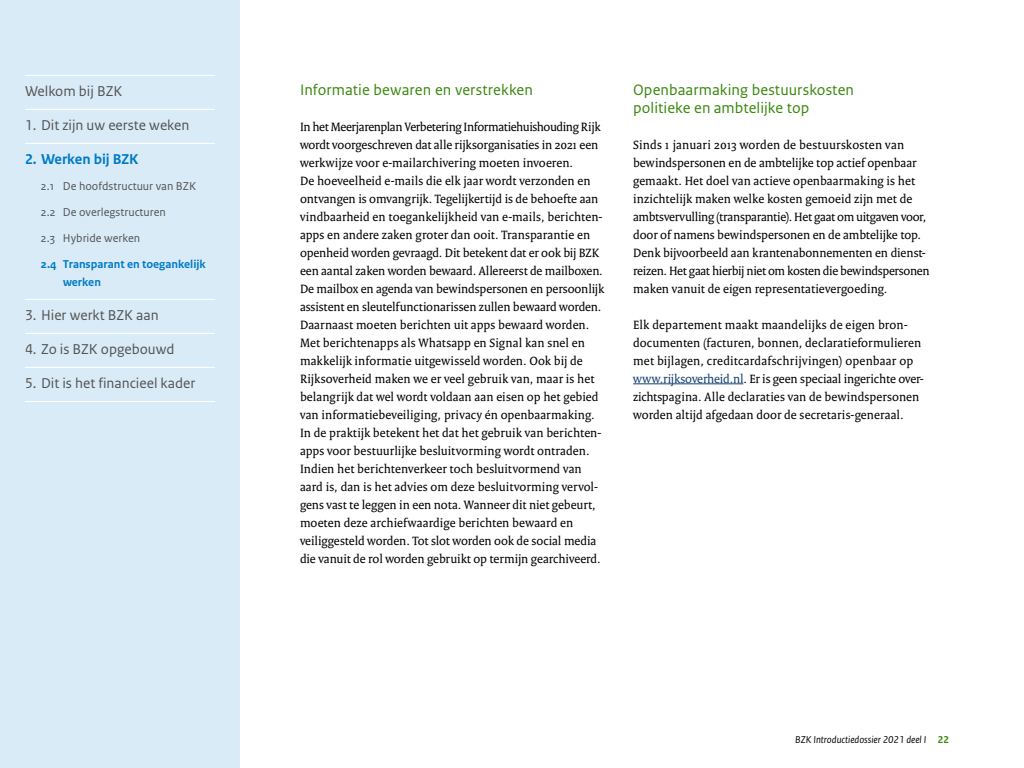
<style>
.page{position:relative;width:1024px;height:768px;background:#fff}
.page>*{position:absolute;margin:0;border:0;box-sizing:border-box;transform-origin:0 0}
.Tussenkop_1{font:16px/18px "Rijksoverheid Sans Text";letter-spacing:.005em;color:#39870c}
.t1{font:15px "Rijksoverheid Sans Text";color:#535353}
.t2{font:700 15px "Rijksoverheid Sans Text";color:#007bc7}
.Brood_tekst_Brood_SLC_hyph_10{font:13px/18px "Rijksoverheid Serif";color:#000}
.Brood_tekst_Broodtekst{font:13px/18px "Rijksoverheid Serif";letter-spacing:.005em;color:#000}
.t3{font:12px/26px "Rijksoverheid Sans Text";color:#535353}
.t4{font:700 12px/18px "Rijksoverheid Sans Text";color:#007bc7}
.t5{font:italic 10.5px "Rijksoverheid Sans Text";color:#000}
.s1{color:#154273}
.s2{font-weight:700;font-style:normal;color:#39870c}
</style>
<div class="page">
<hr style="left:633px;top:384px;width:110px;height:1px;background:#154273">
<div style="left:0;top:0;width:240px;height:768px;background:#d9ebf7"></div>
<hr style="left:25px;top:75px;width:190px;height:1px;background:#fff">
<hr style="left:25px;top:109px;width:190px;height:1px;background:#fff">
<hr style="left:25px;top:143px;width:190px;height:1px;background:#fff">
<hr style="left:25px;top:299px;width:190px;height:1px;background:#fff">
<hr style="left:25px;top:333px;width:190px;height:1px;background:#fff">
<hr style="left:25px;top:367px;width:190px;height:1px;background:#fff">
<hr style="left:25px;top:401px;width:190px;height:1px;background:#fff">
<p class="t1" style="left:25px;top:83px;width:99px">Welkom bij BZK</p>
<p class="t1" style="left:25px;top:117px;width:166px">1. Dit zijn uw eerste weken</p>
<p class="t2" style="left:25px;top:151px;width:115px">2. Werken bij BZK</p>
<p class="t3" style="left:41px;top:173px;width:157px">2.1 De hoofdstructuur van BZK<br>2.2 De overlegstructuren<br>2.3 Hybride werken</p>
<p class="t4" style="left:63px;top:255px;width:144px;text-indent:-22px">2.4 Transparant en toegankelijk werken</p>
<p class="t1" style="left:25px;top:307px;width:135px">3. Hier werkt BZK aan</p>
<p class="t1" style="left:25px;top:341px;width:151px">4. Zo is BZK opgebouwd</p>
<p class="t1" style="left:25px;top:375px;width:172px">5. Dit is het financieel kader</p>
<h3 class="Tussenkop_1" style="left:300px;top:81px;width:234px">Informatie bewaren en verstrekken</h3>
<p class="Brood_tekst_Brood_SLC_hyph_10" style="left:300px;top:117px;width:306px">In het Meerjarenplan Verbetering Informatiehuishouding Rijk wordt voorgeschreven dat alle rijksorganisaties in 2021 een werkwijze voor e-mailarchivering moeten invoeren.<br>De hoeveelheid e-mails die elk jaar wordt verzonden en ontvangen is omvangrijk. Tegelijkertijd is de behoefte aan vindbaarheid en toegankelijkheid van e-mails, berichten&shy;apps en andere zaken groter dan ooit. Transparantie en openheid worden gevraagd. Dit betekent dat er ook bij BZK een aantal zaken worden bewaard. Allereerst de mailboxen.<br>De mailbox en agenda van bewindspersonen en persoonlijk assistent en sleutelfunctionarissen zullen bewaard worden.<br>Daarnaast moeten berichten uit apps bewaard worden.<br>Met berichtenapps als Whatsapp en Signal kan snel en makkelijk informatie uitgewisseld worden. Ook bij de Rijksoverheid maken we er veel gebruik van, maar is het belangrijk dat wel wordt voldaan aan eisen op het gebied van informatiebeveiliging, privacy én openbaarmaking.<br>In de praktijk betekent het dat het gebruik van berichten&shy;apps voor bestuurlijke besluitvorming wordt ontraden.<br>Indien het berichtenverkeer toch besluitvormend van aard is, dan is het advies om deze besluitvorming vervol&shy;gens vast te leggen in een nota. Wanneer dit niet gebeurt, moeten deze archiefwaardige berichten bewaard en veiliggesteld worden. Tot slot worden ook de social media die vanuit de rol worden gebruikt op termijn gearchiveerd.</p>
<h3 class="Tussenkop_1" style="left:633px;top:81px;width:222px">Openbaarmaking bestuurskosten politieke en ambtelijke top</h3>
<p class="Brood_tekst_Broodtekst" style="left:633px;top:135px;width:298px">Sinds 1 januari 2013 worden de bestuurskosten van bewindspersonen en de ambtelijke top actief openbaar gemaakt. Het doel van actieve openbaarmaking is het inzichtelijk maken welke kosten gemoeid zijn met de ambtsvervulling (transparantie). Het gaat om uitgaven voor, door of namens bewindspersonen en de ambtelijke top.<br>Denk bijvoorbeeld aan krantenabonnementen en dienst&shy;reizen. Het gaat hierbij niet om kosten die bewindspersonen maken vanuit de eigen representatievergoeding.</p>
<p class="Brood_tekst_Broodtekst" style="left:633px;top:315px;width:292px">Elk departement maakt maandelijks de eigen bron&shy;documenten (facturen, bonnen, declaratieformulieren met bijlagen, creditcardafschrijvingen) openbaar op <span class="s1">www.rijksoverheid.nl</span>. Er is geen speciaal ingerichte over&shy;zichtspagina. Alle declaraties van de bewindspersonen worden altijd afgedaan door de secretaris-generaal.</p>
<p class="t5" style="left:795px;top:733px;width:155px">BZK Introductiedossier 2021 deel I <span class="s2">22</span></p>
</div>
